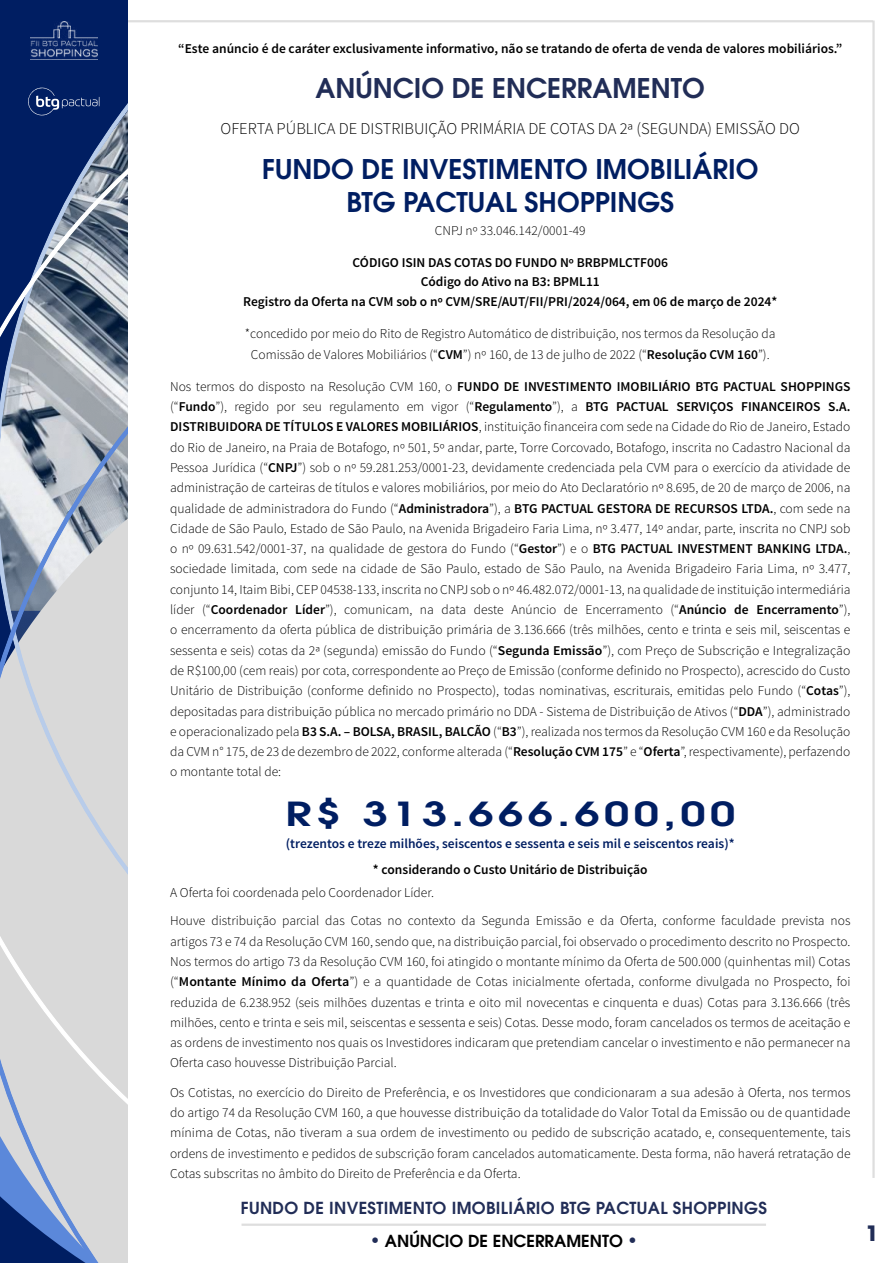
<style>
.page{position:relative;width:893px;height:1263px;background:#fff}
.page>*{position:absolute;margin:0;border:0;box-sizing:border-box;transform-origin:0 0}
.t1{font:600 33px "ITC Avant Garde Pro";letter-spacing:.1em;color:#001e62;scale:1.36 1}
.t2{font:600 27px/33.2px "ITC Avant Garde Pro";color:#001e62;text-align:center}
.t3{font:600 27px "ITC Avant Garde Pro";color:#212d57}
.t4{font:700 21px "ITC Avant Garde Pro";color:#212d57}
.t5{font:300 16.5px "Source Sans Pro";color:#000}
.t6{font:600 16.5px "ITC Avant Garde Pro";letter-spacing:.02em;color:#212d57}
.t7{font:600 16.5px "ITC Avant Garde Pro";color:#000}
.t8{font:300 13.5px/20.2px "Source Sans Pro";color:#000;text-align:justify}
.t9{font:600 13.5px/19.6px "Source Sans Pro";color:#000;text-align:center}
.t10{font:600 13.5px "Source Sans Pro";color:#001e62}
.s1{font-weight:600}
.s2{font-size:18px;color:#212d57}
</style>
<div class="page">
<hr style="left:872px;top:21px;width:3px;height:1157px;background:#ccc">
<hr style="left:242px;top:1223px;width:524px;height:3px;background:#ccc">
<hr style="left:61px;top:20px;width:812px;height:2px;background:#ccc">
<svg style="left:0;top:0;width:128px;height:1263px;background:#9fa8ba"></svg>
<svg style="left:28px;top:87px;width:72px;height:29px;background:#1c3773"></svg>
<img style="left:30px;top:22px;width:67px;height:38px">
<p class="t9" style="left:178px;top:39px;width:666px">“Este anúncio é de caráter exclusivamente informativo, não se tratando de oferta de venda de valores mobiliários.”</p>
<h2 class="t3" style="left:316px;top:70px;width:391px">ANÚNCIO DE ENCERRAMENTO</h2>
<p class="t5" style="left:221px;top:118px;width:581px">OFERTA PÚBLICA DE DISTRIBUIÇÃO PRIMÁRIA DE COTAS DA 2ª (SEGUNDA) EMISSÃO DO</p>
<h2 class="t2" style="left:262px;top:152px;width:498px">FUNDO DE INVESTIMENTO IMOBILIÁRIO<br>BTG PACTUAL SHOPPINGS</h2>
<p class="t8" style="left:435px;top:220px;width:152px">CNPJ nº 33.046.142/0001-49</p>
<p class="t9" style="left:243px;top:253px;width:536px">CÓDIGO ISIN DAS COTAS DO FUNDO Nº BRBPMLCTF006<br>Código do Ativo na B3: BPML11<br>Registro da Oferta na CVM sob o nº CVM/SRE/AUT/FII/PRI/2024/064, em 06 de março de 2024*</p>
<p class="t8" style="left:245px;top:324px;width:532px;text-align:center">*concedido por meio do Rito de Registro Automático de distribuição, nos termos da Resolução da<br>Comissão de Valores Mobiliários (“<span class="s1">CVM</span>”) nº 160, de 13 de julho de 2022 (“<span class="s1">Resolução CVM 160</span>”).</p>
<p class="t8" style="left:170px;top:376px;width:682px">Nos termos do disposto na Resolução CVM 160, o <span class="s1">FUNDO DE INVESTIMENTO IMOBILIÁRIO BTG PACTUAL SHOPPINGS </span>(“<span class="s1">Fundo</span>”), regido por seu regulamento em vigor (“<span class="s1">Regulamento</span>”), a <span class="s1">BTG PACTUAL SERVIÇOS FINANCEIROS S.A.<br>DISTRIBUIDORA DE TÍTULOS E VALORES MOBILIÁRIOS</span>, instituição financeira com sede na Cidade do Rio de Janeiro, Estado do Rio de Janeiro, na Praia de Botafogo, nº 501, 5º andar, parte, Torre Corcovado, Botafogo, inscrita no Cadastro Nacional da Pessoa Jurídica (“<span class="s1">CNPJ</span>”) sob o nº 59.281.253/0001-23, devidamente credenciada pela CVM para o exercício da atividade de administração de carteiras de títulos e valores mobiliários, por meio do Ato Declaratório nº 8.695, de 20 de março de 2006, na qualidade de administradora do Fundo (“<span class="s1">Administradora</span>”), a <span class="s1">BTG PACTUAL GESTORA DE RECURSOS LTDA.</span>, com sede na Cidade de São Paulo, Estado de São Paulo, na Avenida Brigadeiro Faria Lima, nº 3.477, 14º andar, parte, inscrita no CNPJ sob o nº 09.631.542/0001-37, na qualidade de gestora do Fundo (“<span class="s1">Gestor</span>”) e o <span class="s1">BTG PACTUAL INVESTMENT BANKING LTDA.</span>, sociedade limitada, com sede na cidade de São Paulo, estado de São Paulo, na Avenida Brigadeiro Faria Lima, nº 3.477, conjunto 14, Itaim Bibi, CEP 04538-133, inscrita no CNPJ sob o nº 46.482.072/0001-13, na qualidade de instituição intermediária líder (“<span class="s1">Coordenador Líder</span>”), comunicam, na data deste Anúncio de Encerramento (“<span class="s1">Anúncio de Encerramento</span>”), o encerramento da oferta pública de distribuição primária de 3.136.666 (três milhões, cento e trinta e seis mil, seiscentas e sessenta e seis) cotas da 2ª (segunda) emissão do Fundo (“<span class="s1">Segunda Emissão</span>”), com Preço de Subscrição e Integralização de R$100,00 (cem reais) por cota, correspondente ao Preço de Emissão (conforme definido no Prospecto), acrescido do Custo Unitário de Distribuição (conforme definido no Prospecto), todas nominativas, escriturais, emitidas pelo Fundo (“<span class="s1">Cotas</span>”), depositadas para distribuição pública no mercado primário no DDA - Sistema de Distribuição de Ativos (“<span class="s1">DDA</span>”), administrado e operacionalizado pela <span class="s1">B3 S.A. – BOLSA, BRASIL, BALCÃO</span> (“<span class="s1">B3</span>”), realizada nos termos da Resolução CVM 160 e da Resolução da CVM n° 175, de 23 de dezembro de 2022, conforme alterada (“<span class="s1">Resolução CVM 175</span>” e “<span class="s1">Oferta</span>”, respectivamente), perfazendo o montante total de:</p>
<h1 class="t1" style="left:285px;top:792px;width:332px">R$ 313.666.600,00</h1>
<p class="t10" style="left:286px;top:834px;width:450px">(trezentos e treze milhões, seiscentos e sessenta e seis mil e seiscentos reais)*</p>
<p class="t9" style="left:373px;top:860px;width:276px">* considerando o Custo Unitário de Distribuição</p>
<p class="t8" style="left:170px;top:878px;width:682px;line-height:28.8px">A Oferta foi coordenada pelo Coordenador Líder.<br>Houve distribuição parcial das Cotas no contexto da Segunda Emissão e da Oferta, conforme faculdade prevista nos</p>
<p class="t8" style="left:170px;top:931px;width:682px">artigos 73 e 74 da Resolução CVM 160, sendo que, na distribuição parcial, foi observado o procedimento descrito no Prospecto.<br>Nos termos do artigo 73 da Resolução CVM 160, foi atingido o montante mínimo da Oferta de 500.000 (quinhentas mil) Cotas (“<span class="s1">Montante Mínimo da Oferta</span>”) e a quantidade de Cotas inicialmente ofertada, conforme divulgada no Prospecto, foi reduzida de 6.238.952 (seis milhões duzentas e trinta e oito mil novecentas e cinquenta e duas) Cotas para 3.136.666 (três milhões, cento e trinta e seis mil, seiscentas e sessenta e seis) Cotas. Desse modo, foram cancelados os termos de aceitação e as ordens de investimento nos quais os Investidores indicaram que pretendiam cancelar o investimento e não permanecer na Oferta caso houvesse Distribuição Parcial.</p>
<p class="t8" style="left:170px;top:1082px;width:682px">Os Cotistas, no exercício do Direito de Preferência, e os Investidores que condicionaram a sua adesão à Oferta, nos termos do artigo 74 da Resolução CVM 160, a que houvesse distribuição da totalidade do Valor Total da Emissão ou de quantidade mínima de Cotas, não tiveram a sua ordem de investimento ou pedido de subscrição acatado, e, consequentemente, tais ordens de investimento e pedidos de subscrição foram cancelados automaticamente. Desta forma, não haverá retratação de Cotas subscritas no âmbito do Direito de Preferência e da Oferta.</p>
<p class="t6" style="left:241px;top:1197px;width:528px">FUNDO DE INVESTIMENTO IMOBILIÁRIO BTG PACTUAL SHOPPINGS</p>
<p class="t7" style="left:370px;top:1230px;width:269px"><span class="s2">•</span> ANÚNCIO DE ENCERRAMENTO <span class="s2">•</span></p>
<h3 class="t4" style="left:866px;top:1219px;width:14px">1</h3>
</div>
